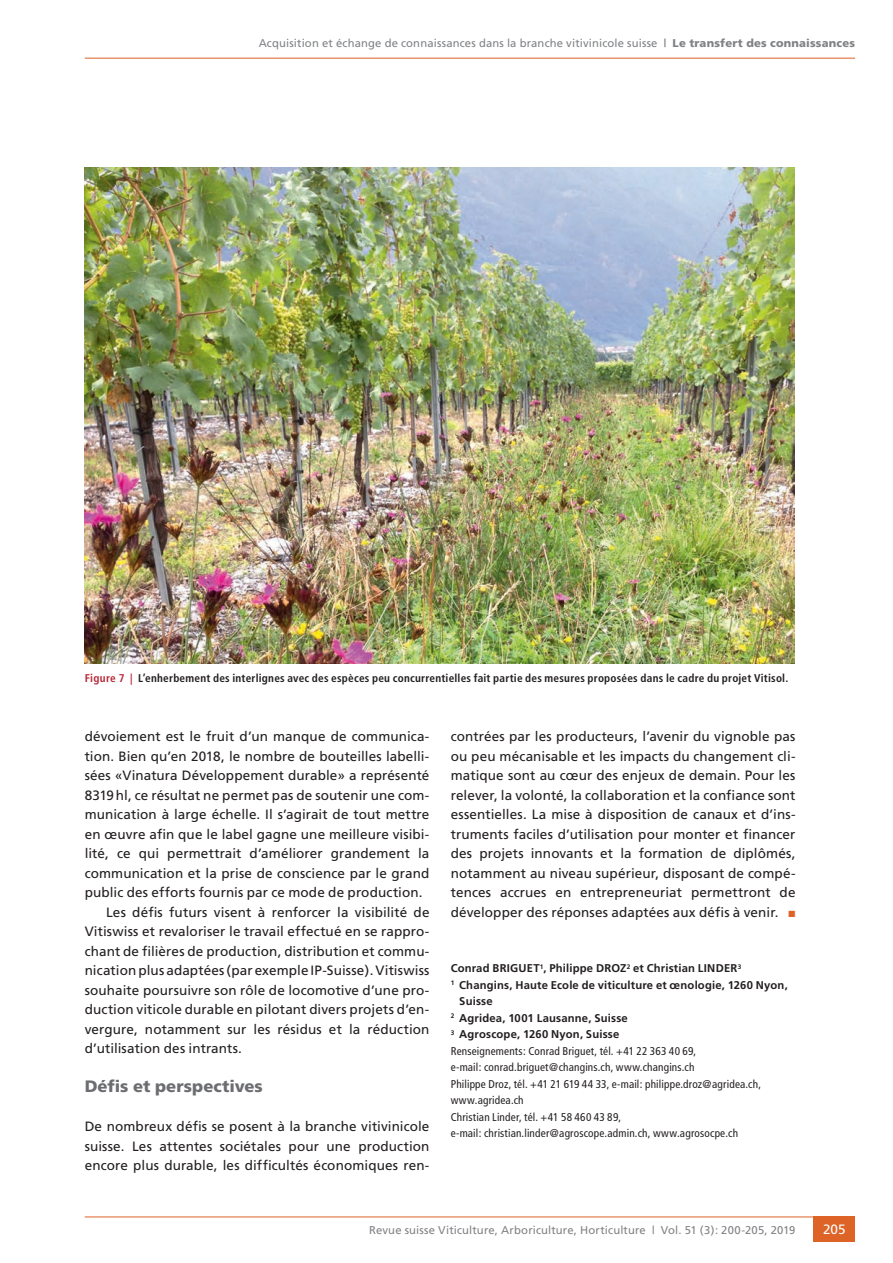
<style>
.page{position:relative;width:893px;height:1263px;background:#fff}
.page>*{position:absolute;margin:0;border:0;box-sizing:border-box;transform-origin:0 0}
.t1{font:900 16.5px "Frutiger";color:#6c6d70}
.t2{font:13.5px/19.5px "Frutiger";letter-spacing:.005em;color:#231f20;text-align:justify}
.t3{font:13.5px "Frutiger";color:#fff}
.t4{font:condensed 11.25px "Frutiger";letter-spacing:.015em;color:#231f20}
.t5{font:11.25px "Frutiger";letter-spacing:.015em;color:#808285}
.t6{font:700 11.25px "Frutiger";letter-spacing:.015em;color:#231f20}
.t7{font:700 condensed 11.25px "Frutiger";letter-spacing:.02em;color:#231f20}
.s1{font-weight:700}
.s2{font-weight:900}
.s3{color:#b72837}
.s4{color:#dd6327}
</style>
<div class="page">
<hr style="left:85px;top:58px;width:769px;height:1px;background:#dd6327">
<hr style="left:85px;top:1216px;width:769px;height:1px;background:#dd6327">
<div style="left:813px;top:1216px;width:41px;height:25px;background:#dd6327"></div>
<img style="left:85px;top:168px;width:709px;height:495px">
<p class="t5" style="left:258px;top:36px;width:597px">Acquisition et échange de connaissances dans la branche vitivinicole suisse <span class="s1">|</span> <span class="s2">Le transfert des connaissances</span></p>
<p class="t7" style="left:85px;top:671px;width:704px"><span class="s3">Figure 7 |</span> L’enherbement des interlignes avec des espèces peu concurrentielles fait partie des mesures proposées dans le cadre du projet Vitisol.</p>
<p class="t2" style="left:85px;top:726px;width:346px">dévoiement est le fruit d’un manque de communica-</p>
<p class="t2" style="left:85px;top:746px;width:346px">tion. Bien qu’en 2018, le nombre de bouteilles labelli-</p>
<p class="t2" style="left:85px;top:765px;width:346px">sées «Vinatura Développement durable» a représenté</p>
<p class="t2" style="left:85px;top:785px;width:346px">8319hl, ce résultat ne permet pas de soutenir une com-</p>
<p class="t2" style="left:85px;top:804px;width:346px">munication à large échelle. Il s’agirait de tout mettre</p>
<p class="t2" style="left:85px;top:824px;width:346px">en œuvre afin que le label gagne une meilleure visibi-</p>
<p class="t2" style="left:85px;top:843px;width:346px">lité, ce qui permettrait d’améliorer grandement la</p>
<p class="t2" style="left:85px;top:863px;width:346px">communication et la prise de conscience par le grand</p>
<p class="t2" style="left:85px;top:882px;width:339px">public des efforts fournis par ce mode de production.</p>
<p class="t2" style="left:106px;top:901px;width:325px">Les défis futurs visent à renforcer la visibilité de</p>
<p class="t2" style="left:85px;top:921px;width:346px">Vitiswiss et revaloriser le travail effectué en se rappro-</p>
<p class="t2" style="left:85px;top:940px;width:346px">chant de filières de production, distribution et commu-</p>
<p class="t2" style="left:85px;top:960px;width:346px">nication plus adaptées (par exemple IP-Suisse). Vitiswiss</p>
<p class="t2" style="left:85px;top:979px;width:346px">souhaite poursuivre son rôle de locomotive d’une pro-</p>
<p class="t2" style="left:85px;top:999px;width:346px">duction viticole durable en pilotant divers projets d’en-</p>
<p class="t2" style="left:85px;top:1018px;width:346px">vergure, notamment sur les résidus et la réduction</p>
<p class="t2" style="left:85px;top:1038px;width:159px">d’utilisation des intrants.</p>
<p class="t1" style="left:85px;top:1076px;width:179px">Défis et perspectives</p>
<p class="t2" style="left:85px;top:1116px;width:346px">De nombreux défis se posent à la branche vitivinicole suisse. Les attentes sociétales pour une production encore plus durable, les difficultés économiques ren-</p>
<p class="t2" style="left:450px;top:726px;width:346px">contrées par les producteurs, l’avenir du vignoble pas ou peu mécanisable et les impacts du changement cli&shy;matique sont au cœur des enjeux de demain. Pour les relever, la volonté, la collaboration et la confiance sont essentielles. La mise à disposition de canaux et d’ins&shy;truments faciles d’utilisation pour monter et financer des projets innovants et la formation de diplômés, notamment au niveau supérieur, disposant de compé&shy;tences accrues en entrepreneuriat permettront de développer des réponses adaptées aux défis à venir. <span class="s4">■</span></p>
<p class="t6" style="left:450px;top:961px;width:292px">Conrad BRIGUET<sup>1</sup>, Philippe DROZ<sup>2</sup> et Christian LINDER<sup>3</sup></p>
<p class="t6" style="left:450px;top:978px;width:338px"><sup>1</sup> Changins, Haute Ecole de viticulture et œnologie, 1260 Nyon,</p>
<p class="t6" style="left:459px;top:994px;width:35px">Suisse</p>
<p class="t6" style="left:450px;top:1011px;width:178px"><sup>2</sup> Agridea, 1001 Lausanne, Suisse</p>
<p class="t6" style="left:450px;top:1027px;width:170px"><sup>3</sup> Agroscope, 1260 Nyon, Suisse</p>
<p class="t4" style="left:450px;top:1044px;width:247px">Renseignements: Conrad Briguet, tél. +41 22 363 40 69,</p>
<p class="t4" style="left:450px;top:1060px;width:245px">e-mail: conrad.briguet@changins.ch, www.changins.ch</p>
<p class="t4" style="left:450px;top:1077px;width:312px">Philippe Droz, tél. +41 21 619 44 33, e-mail: philippe.droz@agridea.ch,</p>
<p class="t4" style="left:450px;top:1093px;width:74px">www.agridea.ch</p>
<p class="t4" style="left:450px;top:1110px;width:172px">Christian Linder, tél. +41 58 460 43 89,</p>
<p class="t4" style="left:450px;top:1126px;width:289px">e-mail: christian.linder@agroscope.admin.ch, www.agrosocpe.ch</p>
<p class="t5" style="left:369px;top:1222px;width:427px">Revue suisse Viticulture, Arboriculture, Horticulture | Vol. 51 (3): 200-205, 2019</p>
<p class="t3" style="left:822px;top:1221px;width:24px">205</p>
</div>
